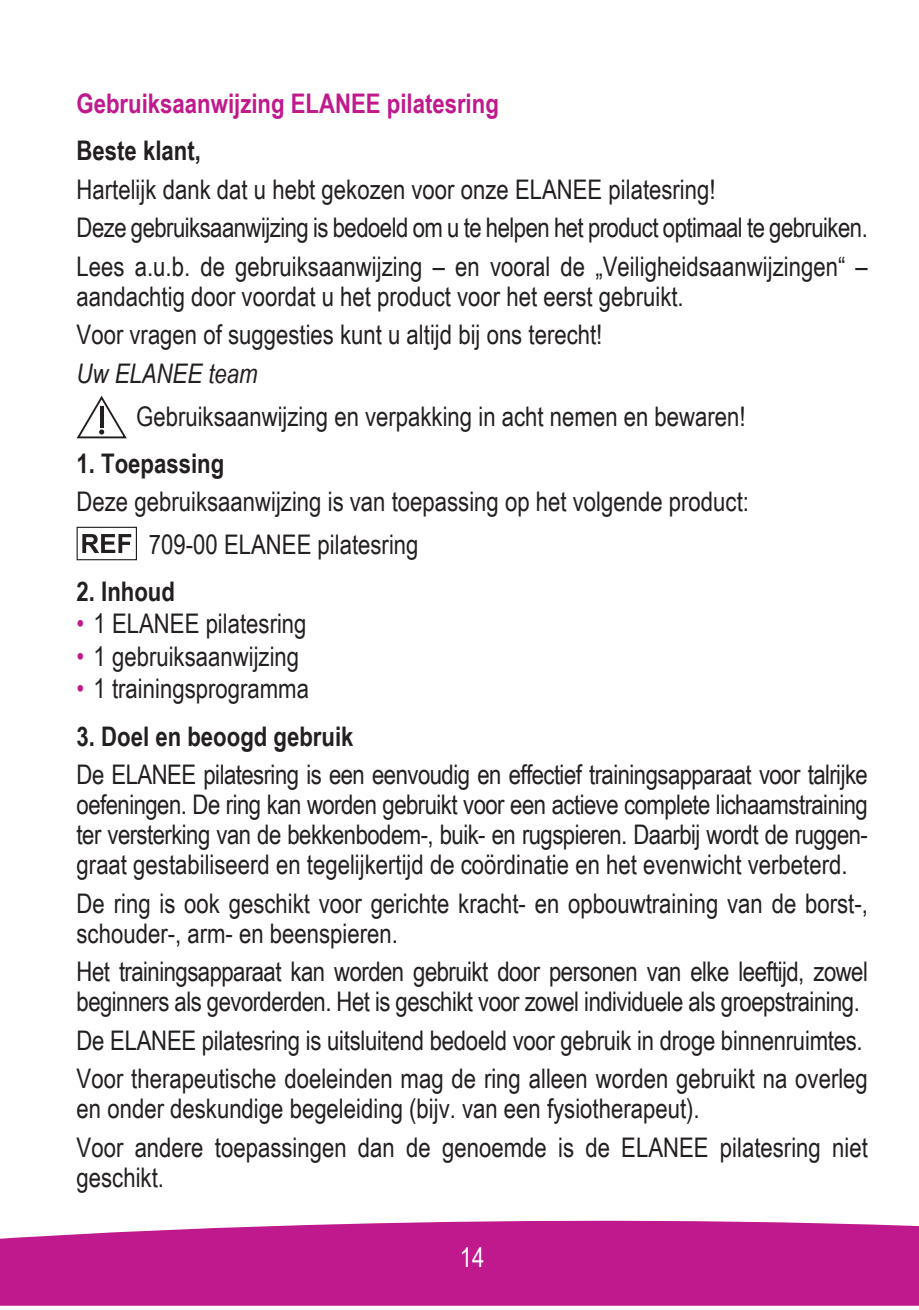
<style>
.page{position:relative;width:919px;height:1310px;background:#fff}
.page>*{position:absolute;margin:0;border:0;box-sizing:border-box;transform-origin:0 0}
.t1{font:27px/38.4px "Arial Narrow";color:#231f20}
.t2{font:27px/30px "Arial Narrow";letter-spacing:-.02em;color:#231f20}
.t3{font:700 27px "Arial Narrow";color:#231f20}
.t4{font:700 27px "Arial Narrow";color:#c0198d}
.t5{font:italic 27px "Arial Narrow";color:#231f20}
.t6{font:27px "Arial Narrow";color:#fff}
.s1{color:#c0198d}
</style>
<div class="page">
<div style="left:0;top:1220px;width:918px;height:85px;background:#c0198d"></div>
<svg style="left:76px;top:396px;width:51px;height:43px"></svg>
<hr style="left:100px;top:406px;width:4px;height:21px;background:#231f20">
<div style="left:77px;top:527px;width:60px;height:33px;border:1px solid #231f20"></div>
<svg style="left:82px;top:534px;width:49px;height:19px"></svg>
<p class="t4" style="left:77px;top:83px;width:424px">Gebruiksaanwijzing ELANEE pilatesring</p>
<p class="t3" style="left:77px;top:130px;width:126px">Beste klant,</p>
<p class="t1" style="left:76px;top:169px;width:792px">Hartelijk dank dat u hebt gekozen voor onze ELANEE pilatesring!<br>Deze gebruiksaanwijzing is bedoeld om u te helpen het product optimaal te gebruiken.<br>Lees a.u.b. de gebruiksaanwijzing – en vooral de „Veiligheidsaanwijzingen“ –</p>
<p class="t1" style="left:77px;top:276px;width:608px">aandachtig door voordat u het product voor het eerst gebruikt.<br>Voor vragen of suggesties kunt u altijd bij ons terecht!</p>
<p class="t5" style="left:77px;top:354px;width:182px">Uw ELANEE team</p>
<p class="t1" style="left:136px;top:396px;width:611px">Gebruiksaanwijzing en verpakking in acht nemen en bewaren!</p>
<p class="t3" style="left:77px;top:443px;width:149px">1. Toepassing</p>
<p class="t1" style="left:149px;top:479px;width:601px;line-height:42.9px;text-indent:-72px">Deze gebruiksaanwijzing is van toepassing op het volgende product:<br>709-00 ELANEE pilatesring</p>
<p class="t3" style="left:77px;top:571px;width:100px">2. Inhoud</p>
<p class="t1" style="left:77px;top:604px;width:231px"><span class="s1">•</span> 1 ELANEE pilatesring</p>
<p class="t1" style="left:77px;top:636px;width:224px"><span class="s1">•</span> 1 gebruiksaanwijzing</p>
<p class="t1" style="left:77px;top:669px;width:234px"><span class="s1">•</span> 1 trainingsprogramma</p>
<p class="t3" style="left:77px;top:715px;width:278px">3. Doel en beoogd gebruik</p>
<p class="t1" style="left:77px;top:758px;width:792px;line-height:30px;text-align:justify">De ELANEE pilatesring is een eenvoudig en effectief trainingsapparaat voor talrijke oefeningen. De ring kan worden gebruikt voor een actieve complete lichaamstraining ter versterking van de bekkenbodem-, buik- en rugspieren. Daarbij wordt de ruggen&shy;graat gestabiliseerd en tegelijkertijd de coördinatie en het evenwicht verbeterd.</p>
<p class="t1" style="left:77px;top:887px;width:792px;line-height:30px">De ring is ook geschikt voor gerichte kracht- en opbouwtraining van de borst-, schouder-, arm- en beenspieren.</p>
<p class="t2" style="left:77px;top:955px;width:792px">Het trainingsapparaat kan worden gebruikt door personen van elke leeftijd, zowel beginners als gevorderden. Het is geschikt voor zowel individuele als groepstraining.</p>
<p class="t1" style="left:77px;top:1020px;width:792px">De ELANEE pilatesring is uitsluitend bedoeld voor gebruik in droge binnenruimtes.<br>Voor therapeutische doeleinden mag de ring alleen worden gebruikt na overleg</p>
<p class="t1" style="left:77px;top:1088px;width:792px">en onder deskundige begeleiding (bijv. van een fysiotherapeut).<br>Voor andere toepassingen dan de genoemde is de ELANEE pilatesring niet</p>
<p class="t1" style="left:77px;top:1157px;width:89px">geschikt.</p>
<p class="t6" style="left:460px;top:1237px;width:26px">14</p>
</div>
